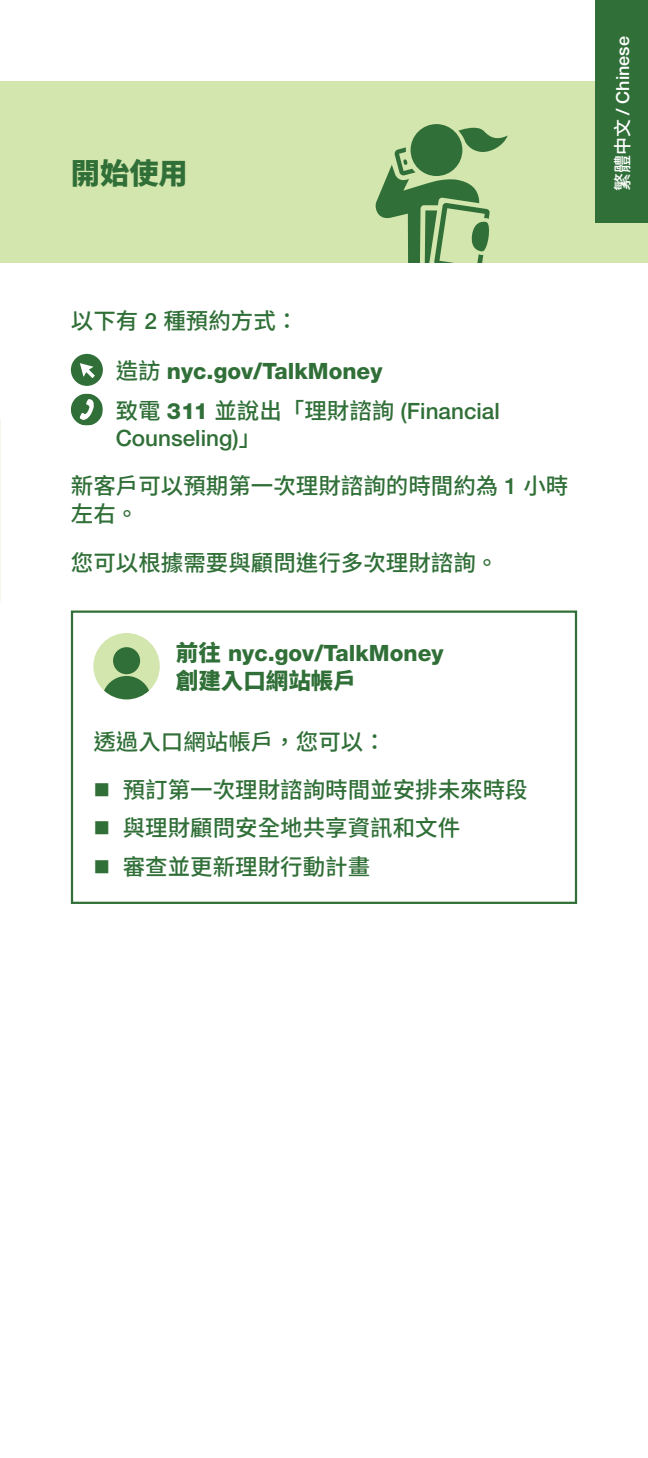
<style>
.page{position:relative;width:648px;height:1458px;background:#fff}
.page>*{position:absolute;margin:0;border:0;box-sizing:border-box;transform-origin:0 0}
.t1{font:900 29.25px "Noto Sans CJ Ktc";color:#306f37}
.t2{font:500 22.5px/28.1px "Noto Sans CJ Ktc";color:#306f37}
.t3{font:800 22.5px "Helvetica Neue LT Std";color:#306f37}
.t4{font:500 22.5px "Helvetica Neue LT Std";color:#306f37}
.t5{font:900 22.5px "Noto Sans CJ Ktc";color:#306f37}
.t6{font:500 18px "Helvetica Neue LT Std";color:#fff}
.s1{font-family:"Noto Sans CJ Ktc"}
.s2{font-family:"Helvetica Neue LT Std"}
.s3{font-family:"Noto Sans CJ Ktc";font-weight:500}
.s4{font-family:"Helvetica Neue LT Std";font-weight:800}
.s5{font-family:"Noto Sans CJ Ktc";font-weight:900}
</style>
<div class="page">
<div style="left:0;top:81px;width:648px;height:182px;background:#d2e6ae"></div>
<svg style="left:375px;top:124px;width:133px;height:139px"></svg>
<div style="left:71px;top:354px;width:32px;height:32px;background:#306f37;border-radius:50%"></div>
<svg style="left:80px;top:363px;width:15px;height:15px"></svg>
<svg style="left:71px;top:394px;width:32px;height:31px"></svg>
<div style="left:93px;top:633px;width:67px;height:66px;background:#d2e6ae;border-radius:50%"></div>
<div style="left:113px;top:647px;width:27px;height:27px;background:#306f37;border-radius:50%"></div>
<svg style="left:104px;top:676px;width:45px;height:23px"></svg>
<div style="left:71px;top:611px;width:506px;height:293px;border:2px solid #306f37"></div>
<div style="left:595px;top:0;width:53px;height:223px;background:#306f37"></div>
<h1 class="t1" style="left:71px;top:157px;width:118px">開始使用</h1>
<p class="t6" style="left:612px;top:191px;width:156px;rotate:-90deg"><span class="s1">繁體中文</span> / Chinese</p>
<p class="t2" style="left:71px;top:307px;width:229px">以下有 <span class="s2">2</span> 種預約方式：</p>
<p class="t3" style="left:116px;top:358px;width:268px"><span class="s3">造訪</span> nyc.gov/TalkMoney</p>
<p class="t2" style="left:116px;top:397px;width:386px">致電 <span class="s4">311</span> 並說出「理財諮詢 <span class="s2">(Financial</span></p>
<p class="t4" style="left:116px;top:424px;width:147px">Counseling)<span class="s1">」</span></p>
<p class="t2" style="left:71px;top:472px;width:499px">新客戶可以預期第一次理財諮詢的時間約為 <span class="s2">1</span> 小時左右。</p>
<p class="t2" style="left:71px;top:549px;width:429px">您可以根據需要與顧問進行多次理財諮詢。</p>
<p class="t3" style="left:176px;top:640px;width:269px"><span class="s5">前往</span> nyc.gov/TalkMoney</p>
<p class="t5" style="left:176px;top:668px;width:181px">創建入口網站帳戶</p>
<p class="t2" style="left:123px;top:718px;width:406px;line-height:48.4px;text-indent:-29px">透過入口網站帳戶，您可以：<br>預訂第一次理財諮詢時間並安排未來時段</p>
<p class="t2" style="left:123px;top:810px;width:339px;line-height:38.2px">與理財顧問安全地共享資訊和文件審查並更新理財行動計畫</p>
</div>
